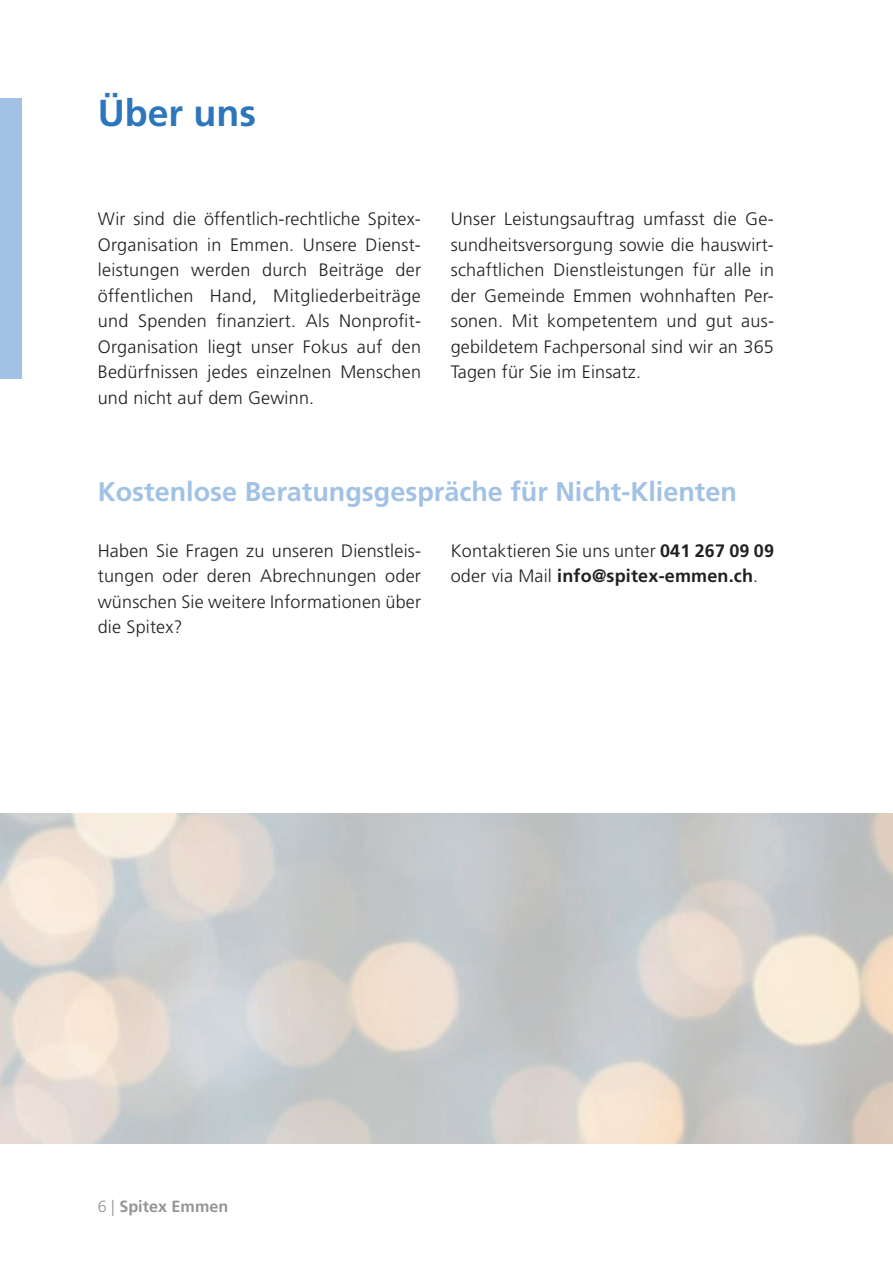
<style>
.page{position:relative;width:893px;height:1263px;background:#fff}
.page>*{position:absolute;margin:0;border:0;box-sizing:border-box;transform-origin:0 0}
.t1{font:700 37.5px "Frutiger LT Std";color:#2e76bc}
.t2{font:700 27px "Frutiger LT Std";color:#a1c1e5}
.t3{font:300 18px/25.5px "Frutiger LT Std";letter-spacing:.01em;color:#231f20;text-align:justify}
.t4{font:700 16.2px "Frutiger LT Std";color:#939598}
.s1{font-weight:700}
.s2{font-weight:300}
</style>
<div class="page">
<div style="left:0;top:98px;width:21px;height:280px;background:#a1c1e5"></div>
<h1 class="t1" style="left:98px;top:91px;width:160px">Über uns</h1>
<p class="t3" style="left:98px;top:207px;width:325px">Wir sind die öffentlich-rechtliche Spitex-Organisation in Emmen. Unsere Dienst&shy;leistungen werden durch Beiträge der öffentlichen Hand, Mitgliederbeiträge und Spenden finanziert. Als Nonprofit-Organisation liegt unser Fokus auf den Bedürfnissen jedes einzelnen Menschen und nicht auf dem Gewinn.</p>
<p class="t3" style="left:451px;top:207px;width:325px">Unser Leistungsauftrag umfasst die Ge&shy;sundheitsversorgung sowie die hauswirt&shy;schaftlichen Dienstleistungen für alle in der Gemeinde Emmen wohnhaften Per&shy;sonen. Mit kompetentem und gut aus&shy;gebildetem Fachpersonal sind wir an 365<br>Tagen für Sie im Einsatz.</p>
<h2 class="t2" style="left:98px;top:475px;width:641px">Kostenlose Beratungsgespräche für Nicht-Klienten</h2>
<p class="t3" style="left:98px;top:538px;width:325px">Haben Sie Fragen zu unseren Dienstleis&shy;tungen oder deren Abrechnungen oder wünschen Sie weitere Informationen über die Spitex?</p>
<p class="t3" style="left:451px;top:538px;width:325px">Kontaktieren Sie uns unter <span class="s1">041 267 09 09 </span>oder via Mail <span class="s1">info@spitex-emmen.ch</span>.</p>
<p class="t4" style="left:98px;top:1197px;width:132px"><span class="s2">6 |</span> Spitex Emmen</p>
</div>
